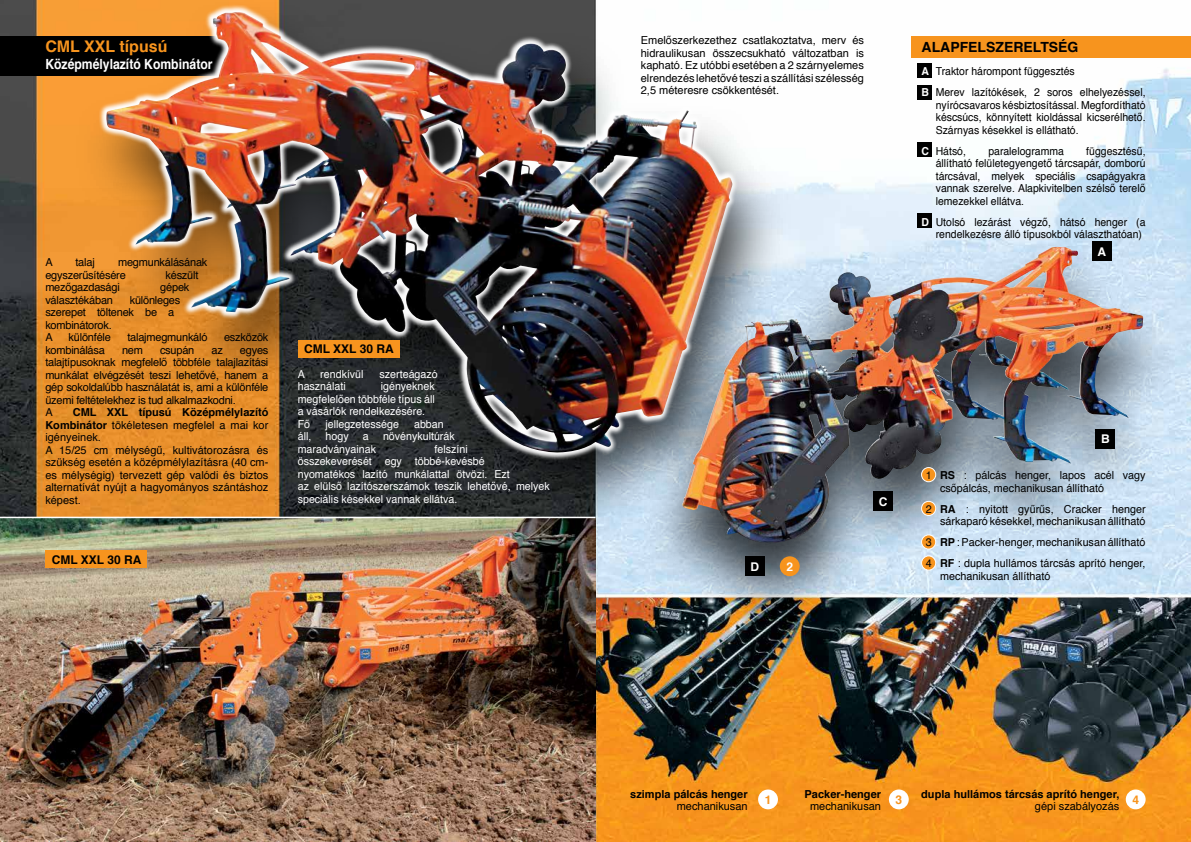
<style>
.page{position:relative;width:1191px;height:842px;background:#fff}
.page>*{position:absolute;margin:0;border:0;box-sizing:border-box;transform-origin:0 0}
.t1{font:700 16px "Helvetica";color:#f7941e}
.t2{font:700 14px "Helvetica";color:#fff;scale:.87 1}
.t3{font:700 14px "Helvetica";color:#000}
.t4{font:700 12px "Helvetica";color:#000}
.t5{font:700 12px "Helvetica";color:#fff}
.t6{font:700 12px "Helvetica";color:#f7941e}
.t7{font:11px/12.5px "Helvetica";color:#000}
.t8{font:11px/12.5px "Helvetica";color:#000;scale:.95 1}
.t9{font:11px/12.5px "Helvetica";letter-spacing:-.02em;color:#000}
.t10{font:11px/12.5px "Helvetica";color:#fff}
.t11{font:700 11px "Helvetica";color:#000}
.s1{font-weight:700}
.s2{font-weight:700;color:#fff}
</style>
<div class="page">
<img style="left:0;top:0;width:1191px;height:842px">
<div style="left:0;top:36px;width:280px;height:40px;background:#000"></div>
<div style="left:76px;top:0;width:715px;height:532px;background:#000;opacity:.75"></div>
<img style="left:77px;top:0;width:673px;height:472px">
<img style="left:106px;top:12px;width:489px;height:441px">
<div style="left:640px;top:241px;width:546px;height:385px;background:#000;opacity:.75"></div>
<img style="left:681px;top:247px;width:379px;height:296px">
<div style="left:917px;top:64px;width:15px;height:14px;background:#000"></div>
<div style="left:917px;top:86px;width:15px;height:14px;background:#000"></div>
<div style="left:917px;top:143px;width:15px;height:14px;background:#000"></div>
<div style="left:917px;top:214px;width:15px;height:14px;background:#000"></div>
<div style="left:911px;top:36px;width:280px;height:21px;background:#f7941e"></div>
<div style="left:921px;top:468px;width:14px;height:14px;background:#f7941e;border-radius:50%"></div>
<div style="left:921px;top:467px;width:15px;height:15px;border:1px solid #fff;border-radius:50%"></div>
<div style="left:921px;top:535px;width:14px;height:14px;background:#f7941e;border-radius:50%"></div>
<div style="left:921px;top:534px;width:15px;height:16px;border:1px solid #fff;border-radius:50%"></div>
<div style="left:921px;top:501px;width:14px;height:14px;background:#f7941e;border-radius:50%"></div>
<div style="left:921px;top:501px;width:15px;height:15px;border:1px solid #fff;border-radius:50%"></div>
<div style="left:921px;top:556px;width:14px;height:14px;background:#f7941e;border-radius:50%"></div>
<div style="left:921px;top:555px;width:15px;height:16px;border:1px solid #fff;border-radius:50%"></div>
<div style="left:758px;top:789px;width:20px;height:20px;background:#fff;border-radius:50%"></div>
<div style="left:889px;top:789px;width:19px;height:20px;background:#fff;border-radius:50%"></div>
<div style="left:1125px;top:789px;width:20px;height:20px;background:#fff;border-radius:50%"></div>
<div style="left:298px;top:340px;width:102px;height:17px;background:#f7941e"></div>
<div style="left:745px;top:556px;width:19px;height:20px;background:#000"></div>
<div style="left:780px;top:556px;width:19px;height:20px;background:#f7941e;border-radius:50%"></div>
<div style="left:873px;top:491px;width:20px;height:20px;background:#000"></div>
<div style="left:1095px;top:429px;width:20px;height:20px;background:#000"></div>
<div style="left:1091px;top:241px;width:20px;height:20px;background:#000"></div>
<img style="left:0;top:518px;width:595px;height:324px">
<div style="left:45px;top:551px;width:102px;height:17px;background:#f7941e"></div>
<hr style="left:0;top:517px;width:595px;height:1px;background:#fff">
<h1 class="t1" style="left:45px;top:34px;width:124px">CML XXL típusú</h1>
<p class="t2" style="left:45px;top:53px;width:194px">Középmélylazító Kombinátor</p>
<p class="t9" style="left:45px;top:256px;width:163px;text-indent:73px">megmunkálásának egyszerűsítésére</p>
<p class="t7" style="left:45px;top:256px;width:9px">A</p>
<p class="t7" style="left:75px;top:256px;width:21px">talaj</p>
<p class="t9" style="left:165px;top:269px;width:34px">készült</p>
<p class="t9" style="left:45px;top:281px;width:76px">mezőgazdasági</p>
<p class="t7" style="left:160px;top:281px;width:31px">gépek</p>
<p class="t9" style="left:45px;top:294px;width:69px">választékában</p>
<p class="t9" style="left:45px;top:294px;width:136px;text-indent:84px">különleges szerepet töltenek be a kombinátorok.<br>A</p>
<p class="t9" style="left:69px;top:331px;width:44px">különféle</p>
<p class="t9" style="left:127px;top:331px;width:82px">talajmegmunkáló</p>
<p class="t9" style="left:224px;top:331px;width:46px">eszközök</p>
<p class="t9" style="left:45px;top:344px;width:61px">kombinálása</p>
<p class="t7" style="left:122px;top:344px;width:22px">nem</p>
<p class="t7" style="left:160px;top:344px;width:36px">csupán</p>
<p class="t7" style="left:211px;top:344px;width:13px">az</p>
<p class="t9" style="left:45px;top:344px;width:224px;text-indent:195px">egyes talajtípusoknak megfelelő többféle talajlazítási munkálat elvégzését teszi lehetővé, hanem a gép sokoldalúbb használatát is, ami a különféle üzemi feltételekhez is tud alkalmazkodni.<br>A</p>
<p class="t7" style="left:45px;top:406px;width:224px;text-indent:27px"><span class="s1">CML XXL típusú Középmélylazító Kombinátor</span> tökéletesen megfelel a mai kor igényeinek.<br>A 15/25 cm mélységű, kultivátorozásra és szükség esetén a középmélylazításra (40 cm&shy;es mélységig) tervezett gép valódi és biztos alternatívát nyújt a hagyományos szántáshoz képest.</p>
<p class="t4" style="left:52px;top:550px;width:91px">CML XXL 30 RA</p>
<p class="t4" style="left:304px;top:340px;width:91px">CML XXL 30 RA</p>
<p class="t10" style="left:298px;top:368px;width:9px">A</p>
<p class="t10" style="left:320px;top:368px;width:45px">rendkívül</p>
<p class="t10" style="left:380px;top:368px;width:60px">szerteágazó</p>
<p class="t10" style="left:298px;top:380px;width:50px">használati</p>
<p class="t10" style="left:298px;top:380px;width:138px;text-indent:83px">igényeknek megfelelően többféle típus áll a vásárlók rendelkezésére.<br>Fő</p>
<p class="t10" style="left:325px;top:418px;width:75px">jellegzetessége</p>
<p class="t10" style="left:414px;top:418px;width:31px">abban</p>
<p class="t10" style="left:298px;top:430px;width:15px">áll,</p>
<p class="t10" style="left:325px;top:430px;width:25px">hogy</p>
<p class="t10" style="left:363px;top:430px;width:7px">a</p>
<p class="t10" style="left:383px;top:430px;width:73px">növénykultúrák</p>
<p class="t10" style="left:298px;top:443px;width:80px">maradványainak</p>
<p class="t10" style="left:298px;top:443px;width:253px;text-indent:137px">felszíni<br>összekeverését egy többé-kevésbé<br>nyomatékos lazító munkálattal ötvözi. Ezt<br>az elülső lazítószerszámok teszik lehetővé, melyek speciális késekkel vannak ellátva.</p>
<p class="t7" style="left:641px;top:34px;width:224px;text-align:justify">Emelőszerkezethez csatlakoztatva, merv és hidraulikusan összecsukható változatban is kapható. Ez utóbbi esetében a 2 szárnyelemes elrendezés lehetővé teszi a szállítási szélesség 2,5 méteresre csökkentését.</p>
<p class="t3" style="left:921px;top:36px;width:158px">ALAPFELSZERELTSÉG</p>
<p class="t8" style="left:921px;top:61px;width:237px;line-height:21px"><span class="s2">A</span> Traktor hárompont függesztés<br><span class="s2">B</span> Merev lazítókések, 2 soros elhelyezéssel,</p>
<p class="t8" style="left:935px;top:99px;width:222px;text-align:justify">nyírócsavaros késbiztosítással. Megfordítható késcsúcs, könnyített kioldással kicserélhető.<br>Szárnyas késekkel is ellátható.</p>
<p class="t8" style="left:921px;top:145px;width:48px"><span class="s2">C</span> Hátsó,</p>
<p class="t8" style="left:988px;top:145px;width:81px">paralelogramma</p>
<p class="t8" style="left:935px;top:145px;width:222px;text-align:justify;text-indent:150px">függesztésű, állítható felületegyengető tárcsapár, domború tárcsával, melyek speciális csapágyakra vannak szerelve. Alapkivitelben szélső terelő lemezekkel ellátva.</p>
<p class="t8" style="left:935px;top:216px;width:222px;text-indent:-14px"><span class="s2">D</span> Utolsó lezárást végző, hátsó henger (a rendelkezésre álló típusokból választhatóan)</p>
<p class="t5" style="left:1097px;top:242px;width:10px">A</p>
<p class="t5" style="left:750px;top:557px;width:10px">D</p>
<p class="t5" style="left:786px;top:557px;width:8px">2</p>
<p class="t5" style="left:879px;top:492px;width:10px">C</p>
<p class="t5" style="left:1101px;top:429px;width:10px">B</p>
<p class="t7" style="left:940px;top:469px;width:207px;text-indent:-14px">1 <span class="s1">RS</span> : pálcás henger, lapos acél vagy csőpálcás, mechanikusan állítható</p>
<p class="t7" style="left:926px;top:503px;width:221px;text-align:right">2 <span class="s1">RA</span> : nyitott gyűrűs, Cracker henger sárkaparó késekkel, mechanikusan állítható</p>
<p class="t7" style="left:926px;top:532px;width:221px;line-height:21px">3 <span class="s1">RP</span> : Packer-henger, mechanikusan állítható<br>4 <span class="s1">RF</span> : dupla hullámos tárcsás aprító henger,</p>
<p class="t7" style="left:940px;top:570px;width:112px">mechanikusan állítható</p>
<p class="t11" style="left:630px;top:785px;width:119px">szimpla pálcás henger</p>
<p class="t7" style="left:677px;top:800px;width:72px">mechanikusan</p>
<p class="t11" style="left:921px;top:785px;width:200px">dupla hullámos tárcsás aprító henger,</p>
<p class="t7" style="left:1035px;top:800px;width:86px">gépi szabályozás</p>
<p class="t11" style="left:804px;top:785px;width:78px">Packer-henger</p>
<p class="t7" style="left:810px;top:800px;width:72px">mechanikusan</p>
<p class="t6" style="left:764px;top:790px;width:8px">1</p>
<p class="t6" style="left:895px;top:790px;width:8px">3</p>
<p class="t6" style="left:1132px;top:790px;width:8px">4</p>
</div>
